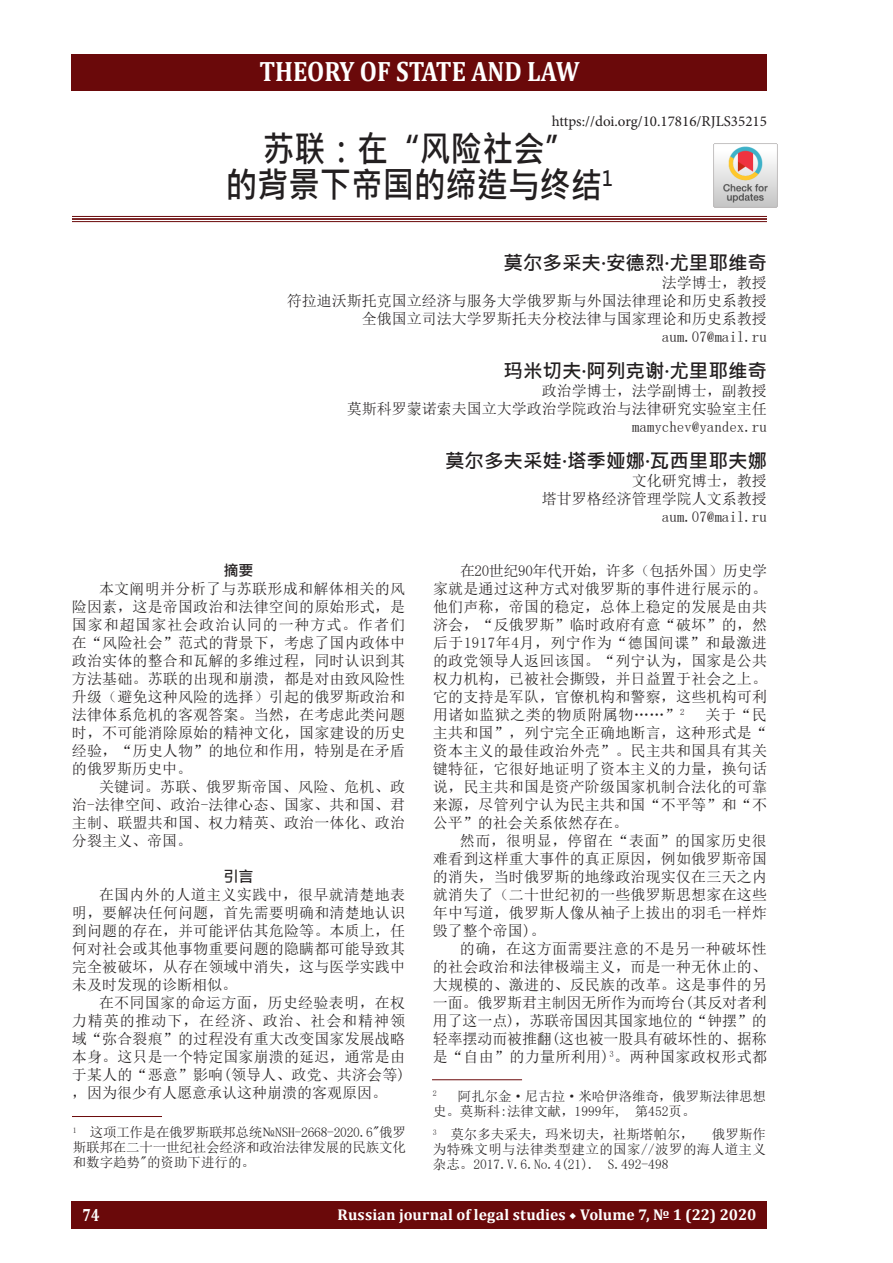
<style>
.page{position:relative;width:893px;height:1263px;background:#fff}
.page>*{position:absolute;margin:0;border:0;box-sizing:border-box;transform-origin:0 0}
.t1{font:700 35.7px/36px "Microsoft Jheng Hei";color:#231f20;text-align:center;scale:.88 1}
.t2{font:700 28.2px "Cambria";color:#fff;scale:.88 1}
.autor-name_china{font:700 19.5px "Microsoft Jheng Hei";color:#231f20}
.autor-name{font:700 19.5px "Microsoft Jheng Hei";color:#231f20}
.t3{font:700 17.85px "Cambria";color:#fff;scale:.8 1}
.t4{font:700 15.6px "Cambria";letter-spacing:.01em;color:#fff}
.content_china{font:15px/18px "Sim Sun";letter-spacing:.015em;color:#231f20;text-align:justify}
.content{font:15px/18px "Sim Sun";letter-spacing:.01em;color:#231f20;text-align:justify}
.autor_titul_china{font:15px "Sim Sun";color:#231f20}
.autor-titul{font:15px "Sim Sun";color:#231f20}
.doi{font:15px "Minion Pro";color:#231f20}
.content-header0{font:700 15px "Microsoft Jheng Hei";color:#231f20}
.cotent_header_0_chin{font:700 15px "Microsoft Jheng Hei";color:#231f20}
.ссылка_китай{font:13.5px/15px "Sim Sun";color:#231f20;text-align:justify}
.ссылка_китай-2{font:7.8px "Sim Sun";color:#231f20}
.s1{font-family:"Minion Pro";font-weight:400}
</style>
<div class="page">
<div style="left:72px;top:1202px;width:695px;height:27px;background:#6a090a"></div>
<div style="left:72px;top:54px;width:695px;height:36px;background:#6a090a"></div>
<hr style="left:72px;top:216px;width:695px;height:1px;background:#6a090a">
<hr style="left:72px;top:218px;width:695px;height:2px;background:#6a090a">
<hr style="left:72px;top:221px;width:695px;height:1px;background:#6a090a">
<hr style="left:72px;top:1116px;width:90px;height:1px;background:#6a090a">
<hr style="left:432px;top:1079px;width:90px;height:1px;background:#6a090a">
<img style="left:713px;top:143px;width:65px;height:65px">
<h2 class="t2" style="left:259px;top:51px;width:365px">THEORY OF STATE AND LAW</h2>
<p class="doi" style="left:552px;top:111px;width:217px">https://doi.org/10.17816/RJLS35215</p>
<p class="t1" style="left:226px;top:131px;width:441px">苏联：在“风险社会”<br>的背景下帝国的缔造与终结<sup>1</sup></p>
<p class="autor-name" style="left:503px;top:251px;width:265px">莫尔多采夫·安德烈·尤里耶维奇</p>
<p class="autor-titul" style="left:662px;top:275px;width:106px">法学博士，教授</p>
<p class="autor-titul" style="left:287px;top:293px;width:481px">符拉迪沃斯托克国立经济与服务大学俄罗斯与外国法律理论和历史系教授</p>
<p class="autor-titul" style="left:362px;top:311px;width:406px">全俄国立司法大学罗斯托夫分校法律与国家理论和历史系教授</p>
<p class="autor-titul" style="left:662px;top:329px;width:106px">aum.07@mail.ru</p>
<p class="autor-name_china" style="left:503px;top:359px;width:265px">玛米切夫·阿列克谢·尤里耶维奇</p>
<p class="autor_titul_china" style="left:542px;top:383px;width:226px">政治学博士，法学副博士，副教授</p>
<p class="autor_titul_china" style="left:347px;top:401px;width:421px">莫斯科罗蒙诺索夫国立大学政治学院政治与法律研究实验室主任</p>
<p class="autor_titul_china" style="left:632px;top:419px;width:136px">mamychev@yandex.ru</p>
<p class="autor-name_china" style="left:445px;top:449px;width:323px">莫尔多夫采娃·塔季娅娜·瓦西里耶夫娜</p>
<p class="autor_titul_china" style="left:632px;top:473px;width:136px">文化研究博士，教授</p>
<p class="autor_titul_china" style="left:542px;top:491px;width:226px">塔甘罗格经济管理学院人文系教授</p>
<p class="autor_titul_china" style="left:662px;top:509px;width:106px">aum.07@mail.ru</p>
<p class="content-header0" style="left:223px;top:561px;width:31px">摘要</p>
<p class="content_china" style="left:72px;top:580px;width:335px;text-indent:27px">本文阐明并分析了与苏联形成和解体相关的风险因素，这是帝国政治和法律空间的原始形式，是国家和超国家社会政治认同的一种方式。作者们在“风险社会”范式的背景下，考虑了国内政体中政治实体的整合和瓦解的多维过程，同时认识到其方法基础。苏联的出现和崩溃，都是对由致风险性升级（避免这种风险的选择）引起的俄罗斯政治和法律体系危机的客观答案。当然，在考虑此类问题时，不可能消除原始的精神文化，国家建设的历史经验，“历史人物”的地位和作用，特别是在矛盾的俄罗斯历史中。</p>
<p class="content" style="left:72px;top:778px;width:335px;text-indent:27px">关键词。苏联、俄罗斯帝国、风险、危机、政治-法律空间、政治-法律心态、国家、共和国、君主制、联盟共和国、权力精英、政治一体化、政治分裂主义、帝国。</p>
<p class="cotent_header_0_chin" style="left:223px;top:867px;width:31px">引言</p>
<p class="content" style="left:72px;top:886px;width:335px;text-indent:27px">在国内外的人道主义实践中，很早就清楚地表明，要解决任何问题，首先需要明确和清楚地认识到问题的存在，并可能评估其危险等。本质上，任何对社会或其他事物重要问题的隐瞒都可能导致其完全被破坏，从存在领域中消失，这与医学实践中未及时发现的诊断相似。</p>
<p class="content" style="left:72px;top:994px;width:335px;text-indent:27px">在不同国家的命运方面，历史经验表明，在权力精英的推动下，在经济、政治、社会和精神领域“弥合裂痕”的过程没有重大改变国家发展战略本身。这只是一个特定国家崩溃的延迟，通常是由于某人的“恶意”影响(领导人、政党、共济会等)，因为很少有人愿意承认这种崩溃的客观原因。</p>
<p class="ссылка_китай" style="left:73px;top:1125px;width:335px"><sup>1</sup> 这项工作是在俄罗斯联邦总统№NSH-2668-2020.6"俄罗斯联邦在二十一世纪社会经济和政治法律发展的民族文化和数字趋势"的资助下进行的。</p>
<p class="content_china" style="left:433px;top:562px;width:336px;text-indent:27px">在20世纪90年代开始，许多（包括外国）历史学家就是通过这种方式对俄罗斯的事件进行展示的。他们声称，帝国的稳定，总体上稳定的发展是由共济会，“反俄罗斯”临时政府有意“破坏”的，然后于1917年4月，列宁作为“德国间谍”和最激进的政党领导人返回该国。“列宁认为，国家是公共权力机构，已被社会撕毁，并日益置于社会之上。它的支持是军队，官僚机构和警察，这些机构可利用诸如监狱之类的物质附属物……”<sup>2</sup></p>
<p class="content_china" style="left:433px;top:706px;width:336px;text-indent:273px">关于“民主共和国”，列宁完全正确地断言，这种形式是“资本主义的最佳政治外壳”。民主共和国具有其关键特征，它很好地证明了资本主义的力量，换句话说，民主共和国是资产阶级国家机制合法化的可靠来源，尽管列宁认为民主共和国“不平等”和“不公平”的社会关系依然存在。</p>
<p class="content_china" style="left:433px;top:832px;width:336px;text-indent:27px">然而，很明显，停留在“表面”的国家历史很难看到这样重大事件的真正原因，例如俄罗斯帝国的消失，当时俄罗斯的地缘政治现实仅在三天之内就消失了（二十世纪初的一些俄罗斯思想家在这些年中写道，俄罗斯人像从袖子上拔出的羽毛一样炸毁了整个帝国)。</p>
<p class="content_china" style="left:433px;top:940px;width:336px;text-indent:27px">的确，在这方面需要注意的不是另一种破坏性的社会政治和法律极端主义，而是一种无休止的、大规模的、激进的、反民族的改革。这是事件的另一面。俄罗斯君主制因无所作为而垮台(其反对者利用了这一点)，苏联帝国因其国家地位的“钟摆”的轻率摆动而被推翻(这也被一股具有破坏性的、据称是“自由”的力量所利用)<sup>3</sup>。两种国家政权形式都</p>
<p class="ссылка_китай" style="left:433px;top:1088px;width:335px;text-indent:25px">阿扎尔金·尼古拉·米哈伊洛维奇，俄罗斯法律思想史。莫斯科:法律文献，1999年, 第452页。</p>
<p class="ссылка_китай" style="left:433px;top:1127px;width:263px"><sup>3</sup> 莫尔多夫采夫，玛米切夫，社斯塔帕尔，</p>
<p class="ссылка_китай-2" style="left:433px;top:1089px;width:5px">2</p>
<p class="ссылка_китай" style="left:433px;top:1127px;width:335px;text-indent:279px">俄罗斯作为特殊文明与法律类型建立的国家//波罗的海人道主义杂志。2017.V.6.No.4(21). S.492-498</p>
<p class="t3" style="left:83px;top:1202px;width:23px">74</p>
<p class="t4" style="left:338px;top:1203px;width:420px">Russian journal of legal studies <span class="s1">◆</span> Volume 7, № 1 (22) 2020</p>
</div>
